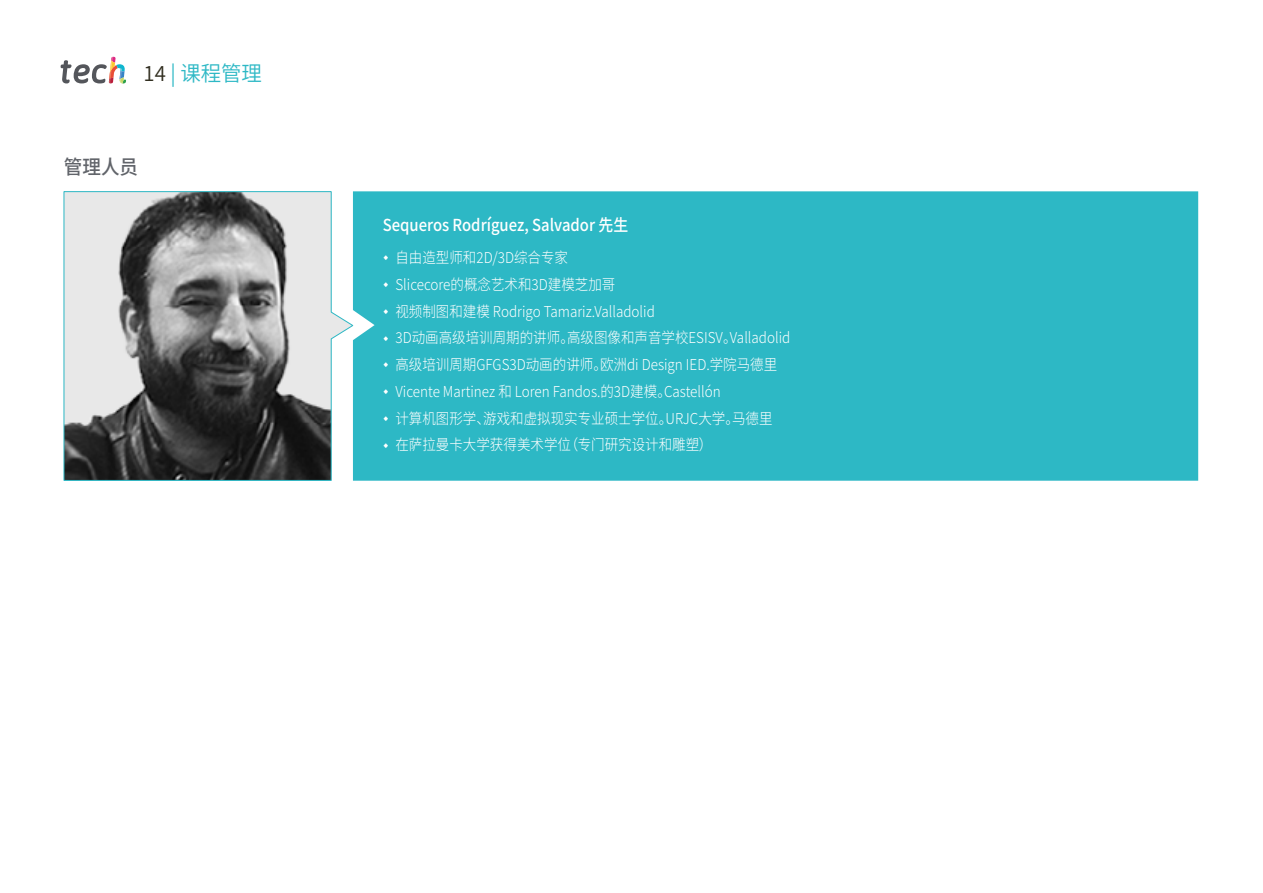
<style>
.page{position:relative;width:1263px;height:893px;background:#fff}
.page>*{position:absolute;margin:0;border:0;box-sizing:border-box;transform-origin:0 0}
.t1{font:21px "Source Han Sans CN";color:#2db8c5}
.t2{font:500 19.5px "Source Han Sans CN";color:#61646a;scale:.95 1}
.t3{font:500 16.5px "Source Han Sans CN";color:#fff;scale:.9 1}
.t4{font:300 15px/26.7px "Source Han Sans CN";color:#fff;scale:.9 1}
.s1{color:#312e20}
</style>
<div class="page">
<svg style="left:61px;top:57px;width:65px;height:27px"></svg>
<div style="left:353px;top:191px;width:845px;height:290px;background:#2db8c5"></div>
<svg style="left:64px;top:191px;width:289px;height:290px;background:#8c8e8e"></svg>
<svg style="left:384px;top:255px;width:4px;height:5px"></svg>
<svg style="left:384px;top:282px;width:4px;height:5px"></svg>
<svg style="left:384px;top:309px;width:4px;height:5px"></svg>
<svg style="left:384px;top:336px;width:4px;height:5px"></svg>
<svg style="left:384px;top:362px;width:4px;height:5px"></svg>
<svg style="left:384px;top:389px;width:4px;height:5px"></svg>
<svg style="left:384px;top:416px;width:4px;height:5px"></svg>
<svg style="left:384px;top:443px;width:4px;height:5px"></svg>
<h1 class="t1" style="left:144px;top:61px;width:120px"><span class="s1">14</span> | 课程管理</h1>
<h2 class="t2" style="left:64px;top:156px;width:80px">管理人员</h2>
<p class="t3" style="left:383px;top:216px;width:274px">Sequeros Rodríguez, Salvador 先生</p>
<p class="t4" style="left:395px;top:245px;width:440px">自由造型师和2D/3D综合专家<br>Slicecore的概念艺术和3D建模芝加哥<br>视频制图和建模 Rodrigo Tamariz.Valladolid<br>3D动画高级培训周期的讲师。高级图像和声音学校ESISV。Valladolid高级培训周期GFGS3D动画的讲师。欧洲di Design IED.学院马德里Vicente Martinez 和 Loren Fandos.的3D建模。Castellón<br>计算机图形学、游戏和虚拟现实专业硕士学位。URJC大学。马德里<br>在萨拉曼卡大学获得美术学位（专门研究设计和雕塑）</p>
</div>
